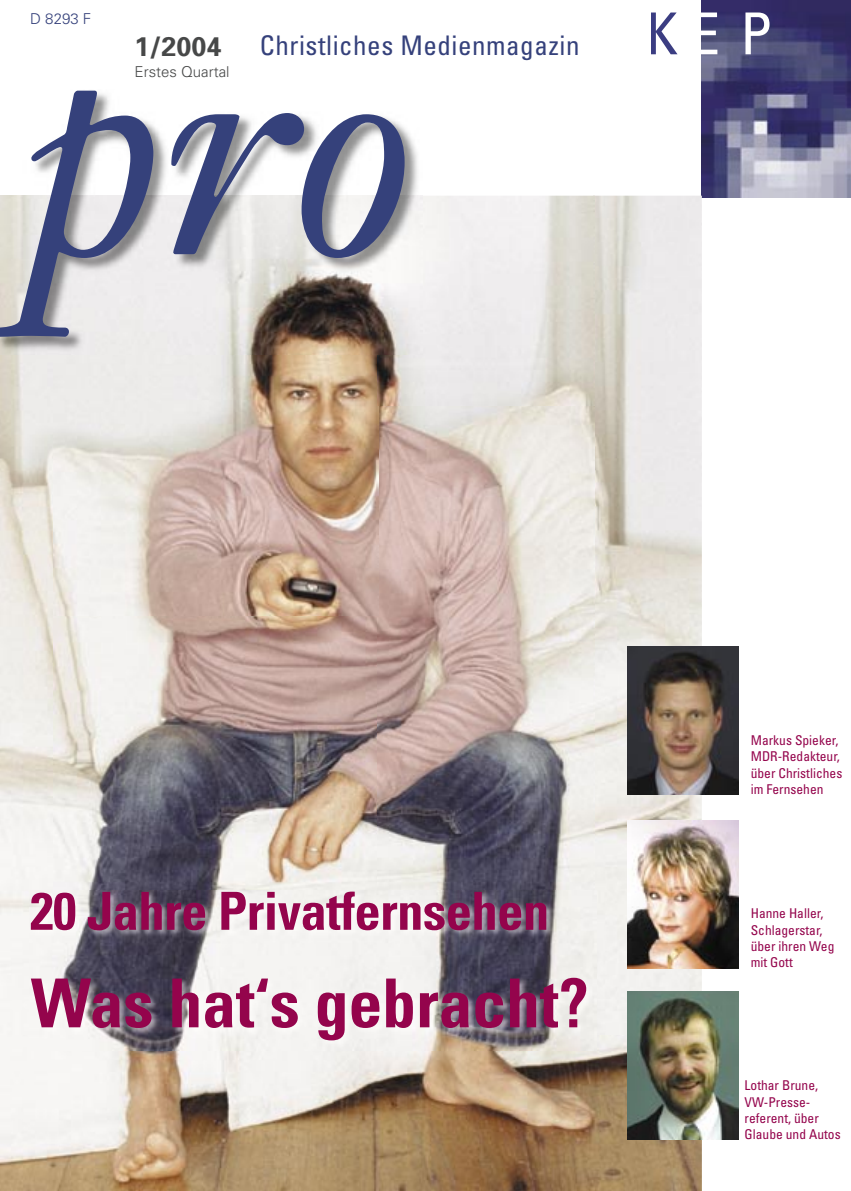
<style>
.page{position:relative;width:851px;height:1191px;background:#fff}
.page>*{position:absolute;margin:0;border:0;box-sizing:border-box;transform-origin:0 0}
.t1{font:italic 315px "Janson Text";color:#35417b}
.t2{font:condensed 27px "Univers";letter-spacing:.02em;color:#35417b}
.t3{font:700 27px "Univers";color:#474848}
.t4{font:300 15px "Univers";color:#474848}
.t5{font:300 15px "Univers";color:#35417b}
.t6{font:condensed 13.5px/16.2px "Univers";color:#94044c}
</style>
<div class="page">
<img style="left:701px;top:0;width:149px;height:197px">
<svg style="left:651px;top:13px;width:26px;height:41px"></svg>
<svg style="left:701px;top:13px;width:16px;height:41px"></svg>
<svg style="left:745px;top:13px;width:24px;height:41px"></svg>
<img style="left:0;top:1034px;width:701px;height:157px">
<img style="left:0;top:354px;width:53px;height:680px">
<img style="left:594px;top:196px;width:107px;height:838px">
<img style="left:53px;top:354px;width:324px;height:536px">
<img style="left:377px;top:196px;width:217px;height:694px">
<img style="left:0;top:93px;width:422px;height:261px">
<img style="left:627px;top:991px;width:111px;height:149px">
<img style="left:627px;top:821px;width:111px;height:147px">
<img style="left:627px;top:646px;width:111px;height:149px">
<img style="left:29px;top:890px;width:567px;height:160px">
<svg style="left:31px;top:891px;width:515px;height:39px"></svg>
<svg style="left:31px;top:977px;width:555px;height:63px"></svg>
<p class="t5" style="left:30px;top:10px;width:62px">D 8293 F</p>
<h2 class="t2" style="left:260px;top:35px;width:321px">Christliches Medienmagazin</h2>
<h1 class="t1" style="left:24px;top:-32px;width:392px">pro</h1>
<h2 class="t3" style="left:134px;top:30px;width:89px">1/2004</h2>
<p class="t4" style="left:134px;top:63px;width:96px">Erstes Quartal</p>
<p class="t6" style="left:750px;top:733px;width:93px">Markus Spieker,<br>MDR-Redakteur, über Christliches im Fernsehen</p>
<p class="t6" style="left:750px;top:906px;width:85px">Hanne Haller,<br>Schlagerstar, über ihren Weg mit Gott</p>
<p class="t6" style="left:744px;top:1078px;width:97px">Lothar Brune,<br>VW-Presse&shy;referent, über<br>Glaube und Autos</p>
</div>
